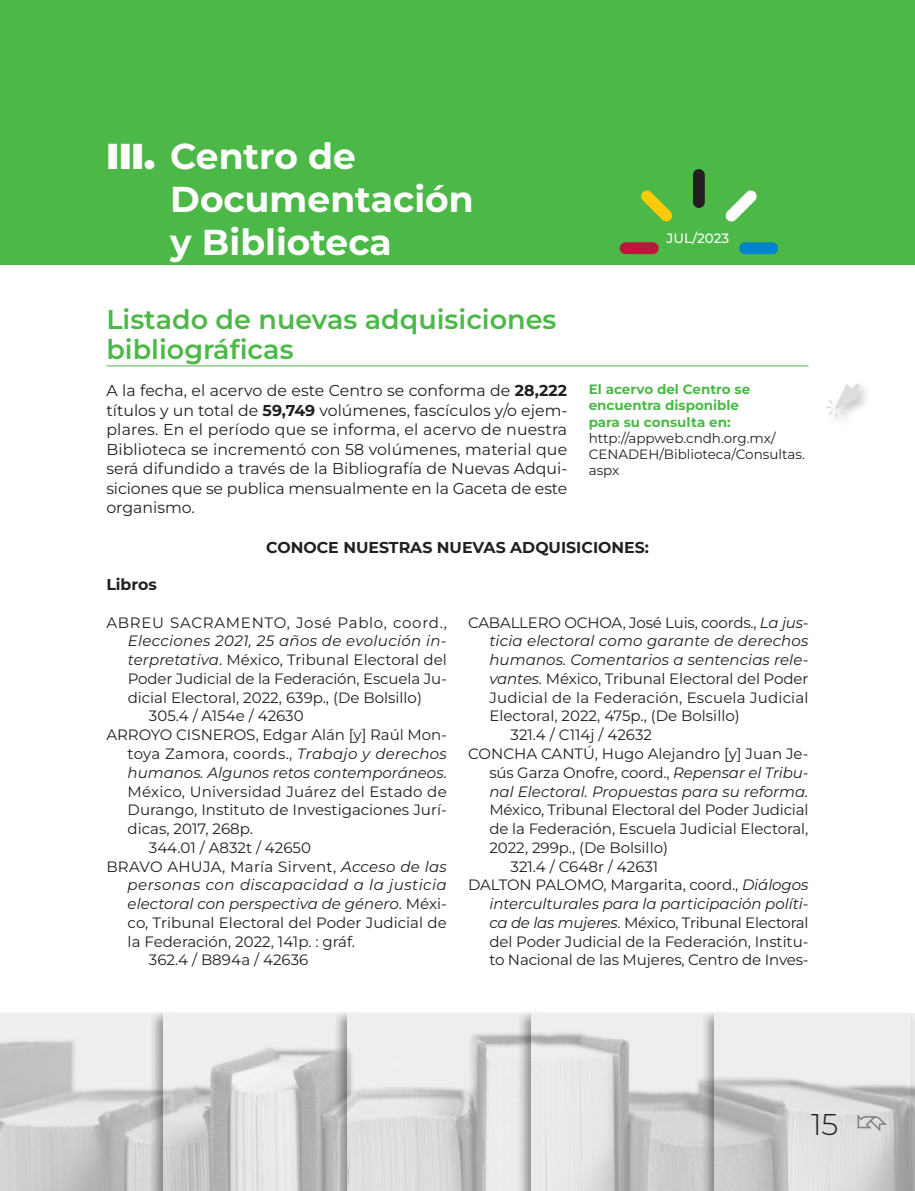
<style>
.page{position:relative;width:915px;height:1191px;background:#fff}
.page>*{position:absolute;margin:0;border:0;box-sizing:border-box;transform-origin:0 0}
.t1{font:700 36px/43.2px "Montserrat";color:#fff}
.t2{font:300 30px "Montserrat";color:#231f20}
.t3{font:600 27px/30px "Montserrat";color:#4cb848}
.t4{font:15.75px/19.5px "Montserrat";letter-spacing:-.01em;color:#231f20;text-align:justify}
.t5{font:700 15.75px "Montserrat";color:#231f20}
.t6{font:15px "Montserrat";color:#231f20}
.t7{font:italic 15px "Montserrat";color:#231f20}
.t8{font:15px "Montserrat";letter-spacing:.02em;color:#231f20}
.t9{font:italic 15px "Montserrat";letter-spacing:.02em;color:#231f20}
.t10{font:italic 15px "Montserrat";letter-spacing:.03em;color:#231f20}
.t11{font:15px "Montserrat";letter-spacing:.045em;color:#231f20}
.t12{font:13.5px/16.2px "Montserrat";color:#231f20}
.t13{font:700 13.5px/16.2px "Montserrat";color:#4cb848}
.t14{font:500 13.5px "Montserrat";color:#fff}
.s1{font-weight:900}
.s2{font-weight:700}
.s3{font-style:italic}
.s4{font-style:normal}
</style>
<div class="page">
<div style="left:0;top:0;width:914px;height:264px;background:#4cb848"></div>
<div style="left:692px;top:169px;width:12px;height:39px;background:#231f20;border-radius:6px"></div>
<div style="left:738px;top:242px;width:39px;height:12px;background:#0084ca;border-radius:6px"></div>
<div style="left:619px;top:242px;width:39px;height:12px;background:#bd163c;border-radius:6px"></div>
<svg style="left:725px;top:190px;width:32px;height:31px"></svg>
<svg style="left:641px;top:190px;width:31px;height:32px"></svg>
<hr style="left:106px;top:366px;width:702px;height:1px;background:#4cb848">
<div style="left:700px;top:1009px;width:214px;height:182px;background:#fbfbfb"></div>
<img style="left:0;top:1013px;width:914px;height:178px">
<div style="left:822px;top:380px;width:49px;height:50px;background:#231f20;opacity:.25"></div>
<svg style="left:825px;top:383px;width:35px;height:35px"></svg>
<svg style="left:857px;top:1114px;width:29px;height:17px"></svg>
<h1 class="t1" style="left:170px;top:133px;width:305px;text-indent:-64px"><span class="s1">III.</span> Centro de<br>Documentación y Biblioteca</h1>
<p class="t14" style="left:666px;top:229px;width:64px">JUL/2023</p>
<h3 class="t3" style="left:106px;top:304px;width:451px">Listado de nuevas adquisiciones bibliográficas</h3>
<p class="t4" style="left:106px;top:381px;width:462px">A la fecha, el acervo de este Centro se conforma de <span class="s2">28,222 </span>títulos y un total de <span class="s2">59,749</span> volúmenes, fascículos y/o ejem&shy;plares. En el período que se informa, el acervo de nuestra Biblioteca se incrementó con 58 volúmenes, material que será difundido a través de la Bibliografía de Nuevas Adqui&shy;siciones que se publica mensualmente en la Gaceta de este organismo.</p>
<p class="t5" style="left:266px;top:536px;width:384px">CONOCE NUESTRAS NUEVAS ADQUISICIONES:</p>
<p class="t5" style="left:106px;top:574px;width:52px">Libros</p>
<p class="t11" style="left:106px;top:612px;width:342px">ABREU SACRAMENTO, José Pablo, coord.,</p>
<p class="t9" style="left:128px;top:631px;width:320px">Elecciones 2021, 25 años de evolución in-</p>
<p class="t6" style="left:128px;top:650px;width:321px"><span class="s3">terpretativa</span>. México, Tribunal Electoral del</p>
<p class="t6" style="left:128px;top:668px;width:320px">Poder Judicial de la Federación, Escuela Ju-</p>
<p class="t6" style="left:128px;top:687px;width:296px">dicial Electoral, 2022, 639p., (De Bolsillo)</p>
<p class="t6" style="left:149px;top:706px;width:156px">305.4 / A154e / 42630</p>
<p class="t6" style="left:106px;top:725px;width:342px">ARROYO CISNEROS, Edgar Alán [y] Raúl Mon-</p>
<p class="t8" style="left:128px;top:743px;width:320px">toya Zamora, coords., <span class="s3">Trabajo y derechos</span></p>
<p class="t7" style="left:128px;top:762px;width:320px">humanos. Algunos retos contemporáneos<span class="s4">.</span></p>
<p class="t6" style="left:128px;top:781px;width:320px">México, Universidad Juárez del Estado de</p>
<p class="t6" style="left:128px;top:800px;width:320px">Durango, Instituto de Investigaciones Jurí-</p>
<p class="t6" style="left:128px;top:818px;width:127px">dicas, 2017, 268p.</p>
<p class="t6" style="left:149px;top:837px;width:163px">344.01 / A832t / 42650</p>
<p class="t8" style="left:106px;top:856px;width:342px">BRAVO AHUJA, María Sirvent, <span class="s3">Acceso de las</span></p>
<p class="t10" style="left:128px;top:875px;width:320px">personas con discapacidad a la justicia</p>
<p class="t7" style="left:128px;top:893px;width:320px">electoral con perspectiva de género<span class="s4">. Méxi-</span></p>
<p class="t6" style="left:128px;top:912px;width:320px">co, Tribunal Electoral del Poder Judicial de</p>
<p class="t6" style="left:128px;top:931px;width:229px">la Federación, 2022, 141p. : gráf.</p>
<p class="t6" style="left:149px;top:950px;width:161px">362.4 / B894a / 42636</p>
<p class="t13" style="left:588px;top:381px;width:163px">El acervo del Centro se encuentra disponible para su consulta en:</p>
<p class="t12" style="left:588px;top:429px;width:218px">http://appweb.cndh.org.mx/<br>CENADEH/Biblioteca/Consultas. aspx</p>
<p class="t6" style="left:468px;top:612px;width:342px">CABALLERO OCHOA, José Luis, coords., <span class="s3">La jus-</span></p>
<p class="t7" style="left:489px;top:631px;width:320px">ticia electoral como garante de derechos</p>
<p class="t7" style="left:489px;top:650px;width:320px">humanos. Comentarios a sentencias rele-</p>
<p class="t6" style="left:489px;top:668px;width:320px"><span class="s3">vantes.</span> México, Tribunal Electoral del Poder</p>
<p class="t6" style="left:489px;top:687px;width:320px">Judicial de la Federación, Escuela Judicial</p>
<p class="t6" style="left:489px;top:706px;width:252px">Electoral, 2022, 475p., (De Bolsillo)</p>
<p class="t6" style="left:510px;top:725px;width:143px">321.4 / C114j / 42632</p>
<p class="t6" style="left:468px;top:743px;width:342px">CONCHA CANTÚ, Hugo Alejandro [y] Juan Je-</p>
<p class="t6" style="left:489px;top:762px;width:320px">sús Garza Onofre, coord., <span class="s3">Repensar el Tribu-</span></p>
<p class="t7" style="left:489px;top:781px;width:320px">nal Electoral. Propuestas para su reforma.</p>
<p class="t6" style="left:489px;top:800px;width:320px">México, Tribunal Electoral del Poder Judicial</p>
<p class="t6" style="left:489px;top:818px;width:320px">de la Federación, Escuela Judicial Electoral,</p>
<p class="t6" style="left:489px;top:837px;width:180px">2022, 299p., (De Bolsillo)</p>
<p class="t6" style="left:510px;top:856px;width:149px">321.4 / C648r / 42631</p>
<p class="t6" style="left:468px;top:875px;width:342px">DALTON PALOMO, Margarita, coord., <span class="s3">Diálogos</span></p>
<p class="t7" style="left:489px;top:893px;width:320px">interculturales para la participación políti-</p>
<p class="t6" style="left:489px;top:912px;width:320px"><span class="s3">ca de las mujeres</span>. México, Tribunal Electoral</p>
<p class="t6" style="left:489px;top:931px;width:320px">del Poder Judicial de la Federación, Institu-</p>
<p class="t6" style="left:489px;top:950px;width:321px">to Nacional de las Mujeres, Centro de Inves-</p>
<h2 class="t2" style="left:810px;top:1104px;width:29px">15</h2>
</div>
